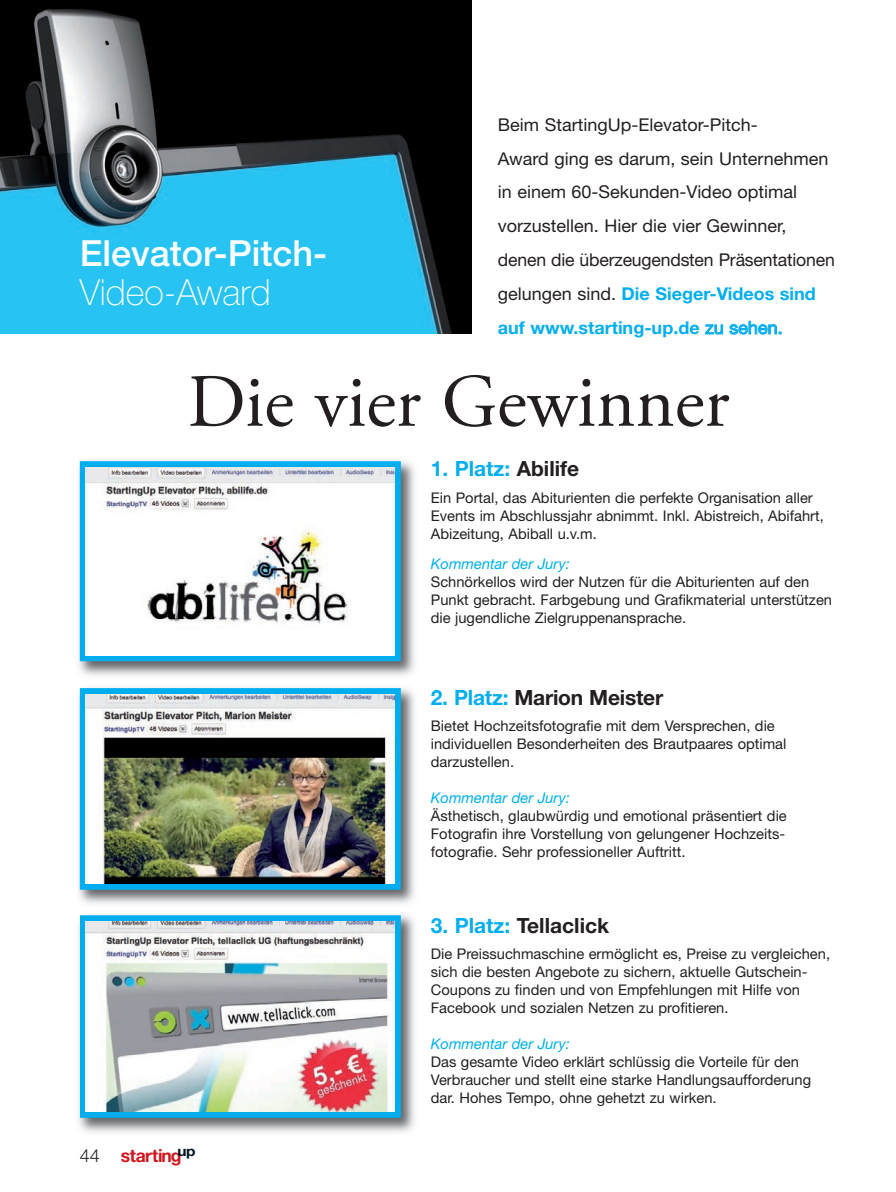
<style>
.page{position:relative;width:896px;height:1192px;background:#fff}
.page>*{position:absolute;margin:0;border:0;box-sizing:border-box;transform-origin:0 0}
.t1{font:75px "Adobe Garamond Pro";color:#231f20}
.t2{font:500 36px "Helvetica Neue LT";color:#fff}
.t3{font:100 36px "Helvetica Neue LT";color:#fff}
.t4{font:700 21px "Helvetica Neue LT";letter-spacing:-.01em;color:#231f20}
.t5{font:700 21px "Helvetica Neue LT";color:#00aeef}
.t6{font:700 18px "Helvetica Neue LT";letter-spacing:-.03em;color:#cf151d}
.t7{font:17.7px/33.9px "Helvetica Neue LT";color:#231f20}
.t8{font:700 17.7px/33.9px "Helvetica Neue LT";color:#00aeef}
.t9{font:17.7px "Lucida Grande";color:#231f20}
.t10{font:14.7px/18px "Helvetica Neue LT";color:#231f20}
.t11{font:italic 14.7px "Helvetica Neue LT";color:#00aeef}
.s1{font-weight:400;color:#231f20}
.s2{font-weight:400}
.s3{color:#231f20}
.s4{color:#00aeef}
.s5{font-weight:300;color:#231f20}
</style>
<div class="page">
<img style="left:0;top:0;width:471px;height:334px">
<img style="left:78px;top:461px;width:337px;height:672px">
<div style="left:80px;top:461px;width:321px;height:200px;border:6px solid #00aeef"></div>
<img style="left:86px;top:467px;width:309px;height:188px">
<div style="left:80px;top:688px;width:321px;height:201px;border:6px solid #00aeef"></div>
<img style="left:86px;top:694px;width:309px;height:189px">
<img style="left:78px;top:908px;width:337px;height:1px">
<div style="left:80px;top:915px;width:321px;height:202px;border:6px solid #00aeef"></div>
<img style="left:86px;top:921px;width:309px;height:190px">
<svg style="left:705px;top:324px;width:18px;height:10px"></svg>
<svg style="left:729px;top:321px;width:52px;height:13px"></svg>
<h2 class="t2" style="left:80px;top:232px;width:249px">Elevator-Pitch-</h2>
<h2 class="t3" style="left:80px;top:272px;width:192px">Video-Award</h2>
<p class="t7" style="left:498px;top:107px;width:338px">Beim StartingUp-Elevator-Pitch-<br>Award ging es darum, sein Unternehmen in einem 60-Sekunden-Video optimal vorzustellen. Hier die vier Gewinner, denen die uberzeugendsten Präsentationen</p>
<p class="t9" style="left:589px;top:249px;width:9px">̈</p>
<p class="t8" style="left:498px;top:276px;width:319px"><span class="s1">gelungen sind.</span> Die Sieger-Videos sind auf www.starting-up.de <span class="s2">zu sehen.</span></p>
<h1 class="t1" style="left:187px;top:357px;width:543px">Die vier Gewinner</h1>
<h3 class="t5" style="left:431px;top:455px;width:150px">1. Platz: <span class="s3">Abilife</span></h3>
<p class="t10" style="left:431px;top:488px;width:394px">Ein Portal, das Abiturienten die perfekte Organisation aller<br>Events im Abschlussjahr abnimmt. Inkl. Abistreich, Abifahrt,<br>Abizeitung, Abiball u.v.m.</p>
<p class="t11" style="left:431px;top:554px;width:141px">Kommentar der Jury:</p>
<p class="t10" style="left:431px;top:572px;width:403px">Schnörkellos wird der Nutzen für die Abiturienten auf den<br>Punkt gebracht. Farbgebung und Grafikmaterial unterstützen die jugendliche Zielgruppenansprache.</p>
<h3 class="t4" style="left:431px;top:684px;width:234px"><span class="s4">2. Platz:</span> Marion Meister</h3>
<p class="t10" style="left:431px;top:716px;width:357px">Bietet Hochzeitsfotografie mit dem Versprechen, die individuellen Besonderheiten des Brautpaares optimal darzustellen.</p>
<p class="t11" style="left:431px;top:788px;width:141px">Kommentar der Jury:</p>
<p class="t10" style="left:431px;top:806px;width:358px">Ästhetisch, glaubwürdig und emotional präsentiert die<br>Fotografin ihre Vorstellung von gelungener Hochzeits - fotografie. Sehr professioneller Auftritt.</p>
<p class="t6" style="left:80px;top:1144px;width:117px"><span class="s5">44</span> starting<sup>up</sup></p>
<h3 class="t4" style="left:431px;top:912px;width:180px"><span class="s4">3. Platz:</span> Tellaclick</h3>
<p class="t10" style="left:431px;top:944px;width:401px">Die Preissuchmaschine ermöglicht es, Preise zu vergleichen, sich die besten Angebote zu sichern, aktuelle Gutschein-Coupons zu finden und von Empfehlungen mit Hilfe von Facebook und sozialen Netzen zu profitieren.</p>
<p class="t11" style="left:431px;top:1035px;width:141px">Kommentar der Jury:</p>
<p class="t10" style="left:431px;top:1052px;width:382px">Das gesamte Video erklärt schlüssig die Vorteile für den<br>Verbraucher und stellt eine starke Handlungsaufforderung dar. Hohes Tempo, ohne gehetzt zu wirken.</p>
</div>
